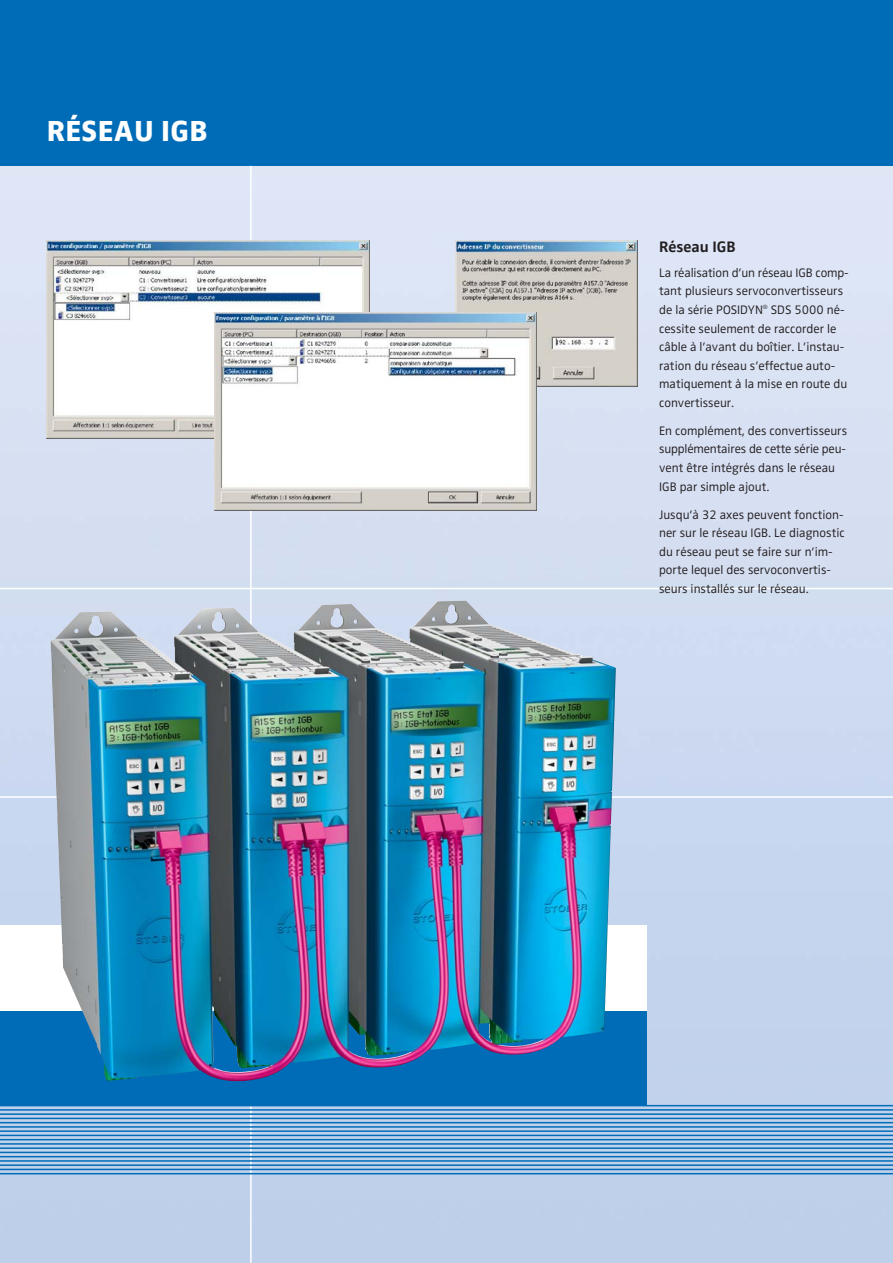
<style>
.page{position:relative;width:893px;height:1263px;background:#fff}
.page>*{position:absolute;margin:0;border:0;box-sizing:border-box;transform-origin:0 0}
.t1{font:800 30px "Zwo";letter-spacing:.01em;color:#fff}
.t2{font:700 15.75px "Zwo";color:#231f20}
.t3{font:300 12.75px/18.6px "Zwo";color:#231f20}
</style>
<div class="page">
<img style="left:0;top:166px;width:893px;height:1097px">
<div style="left:0;top:0;width:893px;height:166px;background:#006cb7"></div>
<hr style="left:0;top:588px;width:893px;height:1px;background:#fff">
<hr style="left:0;top:796px;width:893px;height:2px;background:#fff">
<hr style="left:250px;top:166px;width:2px;height:1097px;background:#fff">
<div style="left:0;top:925px;width:646px;height:175px;background:#fff"></div>
<div style="left:0;top:1011px;width:646px;height:95px;background:#006cb7"></div>
<img style="left:51px;top:600px;width:565px;height:482px">
<hr style="left:0;top:1105px;width:893px;height:1px;background:#006cb7">
<hr style="left:0;top:1109px;width:893px;height:2px;background:#006cb7">
<hr style="left:0;top:1113px;width:893px;height:2px;background:#006cb7">
<hr style="left:0;top:1118px;width:893px;height:1px;background:#006cb7">
<hr style="left:0;top:1122px;width:893px;height:1px;background:#006cb7">
<hr style="left:0;top:1126px;width:893px;height:2px;background:#006cb7">
<hr style="left:0;top:1130px;width:893px;height:2px;background:#006cb7">
<hr style="left:0;top:1135px;width:893px;height:1px;background:#006cb7">
<hr style="left:0;top:1139px;width:893px;height:1px;background:#006cb7">
<hr style="left:0;top:1143px;width:893px;height:2px;background:#006cb7">
<hr style="left:0;top:1147px;width:893px;height:2px;background:#006cb7">
<hr style="left:0;top:1152px;width:893px;height:1px;background:#006cb7">
<hr style="left:0;top:1156px;width:893px;height:1px;background:#006cb7">
<hr style="left:0;top:1160px;width:893px;height:2px;background:#006cb7">
<hr style="left:0;top:1164px;width:893px;height:2px;background:#006cb7">
<hr style="left:0;top:1169px;width:893px;height:1px;background:#006cb7">
<hr style="left:0;top:1173px;width:893px;height:1px;background:#006cb7">
<img style="left:47px;top:240px;width:322px;height:198px">
<img style="left:455px;top:240px;width:182px;height:147px">
<img style="left:214px;top:313px;width:323px;height:198px">
<h1 class="t1" style="left:47px;top:120px;width:162px">RÉSEAU IGB</h1>
<p class="t2" style="left:659px;top:241px;width:78px">Réseau IGB</p>
<p class="t3" style="left:659px;top:264px;width:191px">La réalisation d’un réseau IGB comp&shy;tant plusieurs servoconvertisseurs de la série POSIDYN<sup>®</sup> SDS 5000 né&shy;cessite seulement de raccorder le câble à l’avant du boîtier. L’ins tau&shy;ration du réseau s’effectue auto&shy;matiquement à la mise en route du convertisseur.</p>
<p class="t3" style="left:659px;top:422px;width:190px">En complément, des convertisseurs supplémentaires de cette série peu&shy;vent être intégrés dans le réseau<br>IGB par simple ajout.</p>
<p class="t3" style="left:659px;top:506px;width:187px">Jusqu’à 32 axes peuvent fonction&shy;ner sur le réseau IGB. Le diagnostic du réseau peut se faire sur n’im&shy;porte lequel des servoconvertis&shy;seurs installés sur le réseau.</p>
</div>
